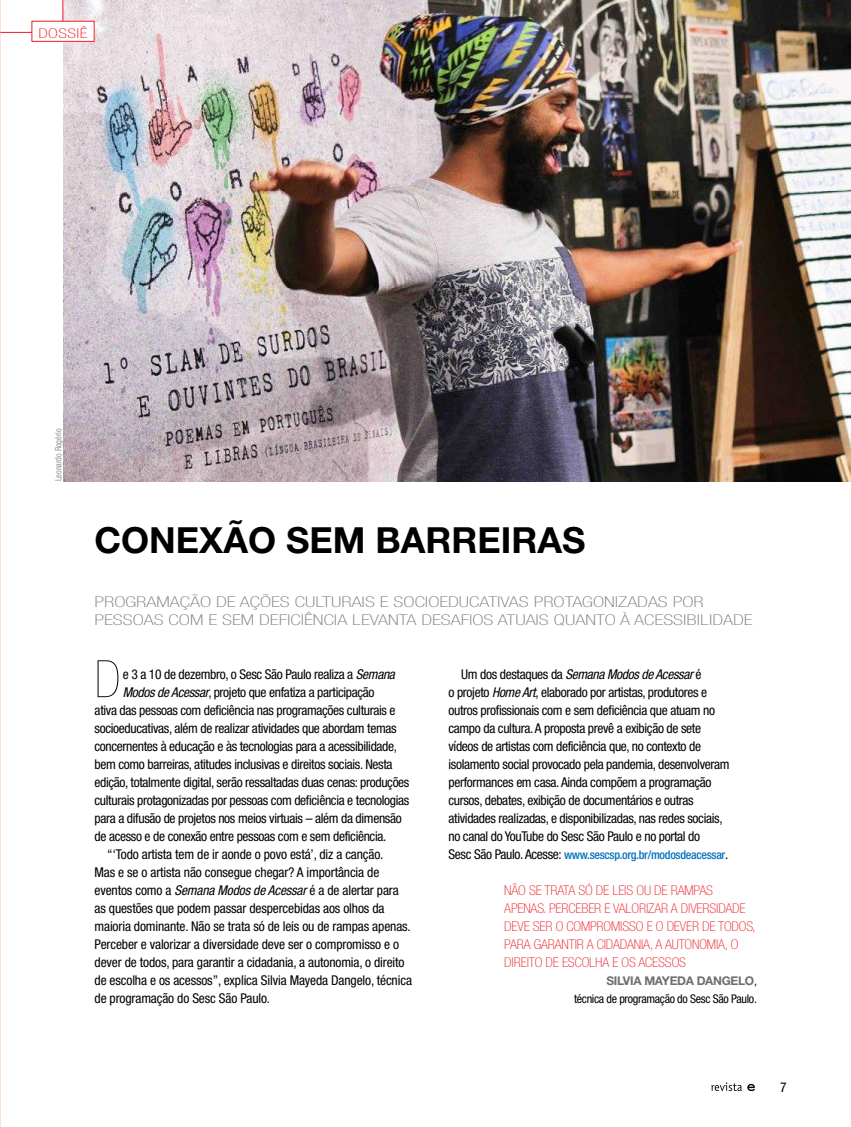
<style>
.page{position:relative;width:851px;height:1127px;background:#fff}
.page>*{position:absolute;margin:0;border:0;box-sizing:border-box;transform-origin:0 0}
.t1{font:200 condensed 51.6px "Helvetica Neue LT Std";color:#000}
.t2{font:700 36px "Helvetica Neue LT Std";color:#000}
.t3{font:100 condensed 14.85px/18px "Helvetica Neue LT Std";color:#7c7e81;scale:1.39 1}
.t4{font:condensed 13.5px/18px "Helvetica Neue LT Std";letter-spacing:-.025em;color:#000}
.t5{font:100 condensed 13.5px/18px "Helvetica Neue LT Std";letter-spacing:-.01em;color:#ed1d24;scale:1.06 1}
.t6{font:100 condensed 13.5px "Helvetica Neue LT Std";letter-spacing:-.01em;color:#ed1d24;scale:1.33 1}
.t7{font:condensed 12px/18px "Helvetica Neue LT Std";letter-spacing:-.025em;color:#000;text-align:right}
.t8{font:500 condensed 12px "Helvetica Neue LT Std";letter-spacing:-.025em;color:#0072bc}
.t9{font:condensed 9px "Helvetica Neue LT Std";color:#939598;scale:.9 1}
.s1{font-style:italic}
.s2{font-weight:400;font-size:13.5px;color:#000}
.s3{font-weight:700;font-stretch:normal;color:#6d6e71}
</style>
<div class="page">
<svg style="left:711px;top:1082px;width:44px;height:9px"></svg>
<img style="left:63px;top:0;width:787px;height:481px">
<div style="left:32px;top:21px;width:62px;height:20px;background:#fff"></div>
<div style="left:31px;top:21px;width:63px;height:21px;border:1px solid #ed1d24"></div>
<svg style="left:0;top:0;width:63px;height:1127px"></svg>
<p class="t6" style="left:38px;top:25px;width:38px">DOSSIÊ</p>
<p class="t9" style="left:53px;top:481px;width:60px;rotate:-90deg">Leonardo Rogério</p>
<h2 class="t2" style="left:94px;top:518px;width:492px">CONEXÃO SEM BARREIRAS</h2>
<p class="t3" style="left:94px;top:593px;width:475px">PROGRAMAÇÃO DE AÇÕES CULTURAIS E SOCIOEDUCATIVAS PROTAGONIZADAS POR<br>PESSOAS COM E SEM DEFICIÊNCIA LEVANTA DESAFIOS ATUAIS QUANTO À ACESSIBILIDADE</p>
<h1 class="t1" style="left:94px;top:651px;width:27px">D</h1>
<p class="t4" style="left:123px;top:665px;width:273px">e 3 a 10 de dezembro, o Sesc São Paulo realiza a <span class="s1">Semana</span></p>
<p class="t4" style="left:123px;top:683px;width:253px"><span class="s1">Modos de Acessar</span>, projeto que enfatiza a participação</p>
<p class="t4" style="left:94px;top:701px;width:302px">ativa das pessoas com deficiência nas programações culturais e</p>
<p class="t4" style="left:94px;top:719px;width:303px">socioeducativas, além de realizar atividades que abordam temas</p>
<p class="t4" style="left:94px;top:737px;width:304px">concernentes à educação e às tecnologias para a acessibilidade,</p>
<p class="t4" style="left:94px;top:755px;width:299px">bem como barreiras, atitudes inclusivas e direitos sociais. Nesta</p>
<p class="t4" style="left:94px;top:773px;width:316px">edição, totalmente digital, serão ressaltadas duas cenas: produções</p>
<p class="t4" style="left:94px;top:791px;width:316px">culturais protagonizadas por pessoas com deficiência e tecnologias</p>
<p class="t4" style="left:94px;top:809px;width:308px">para a difusão de projetos nos meios virtuais – além da dimensão</p>
<p class="t4" style="left:94px;top:827px;width:293px">de acesso e de conexão entre pessoas com e sem deficiência.</p>
<p class="t4" style="left:107px;top:845px;width:278px">“‘Todo artista tem de ir aonde o povo está’, diz a canção.</p>
<p class="t4" style="left:94px;top:863px;width:286px">Mas e se o artista não consegue chegar? A importância de</p>
<p class="t4" style="left:94px;top:881px;width:306px">eventos como a <span class="s1">Semana Modos de Acessar</span> é a de alertar para</p>
<p class="t4" style="left:94px;top:899px;width:291px">as questões que podem passar despercebidas aos olhos da</p>
<p class="t4" style="left:94px;top:917px;width:318px">maioria dominante. Não se trata só de leis ou de rampas apenas.</p>
<p class="t4" style="left:94px;top:935px;width:306px">Perceber e valorizar a diversidade deve ser o compromisso e o</p>
<p class="t4" style="left:94px;top:953px;width:311px">dever de todos, para garantir a cidadania, a autonomia, o direito</p>
<p class="t4" style="left:94px;top:971px;width:319px">de escolha e os acessos”, explica Silvia Mayeda Dangelo, técnica</p>
<p class="t4" style="left:94px;top:989px;width:177px">de programação do Sesc São Paulo.</p>
<p class="t4" style="left:448px;top:665px;width:282px;text-indent:13px">Um dos destaques da <span class="s1">Semana Modos de Acessar</span> é<br>o projeto <span class="s1">Home Art</span>, elaborado por artistas, produtores e outros profissionais com e sem deficiência que atuam no campo da cultura. A proposta prevê a exibição de sete vídeos de artistas com deficiência que, no contexto de isolamento social provocado pela pandemia, desenvolveram performances em casa. Ainda compõem a programação cursos, debates, exibição de documentários e outras atividades realizadas, e disponibilizadas, nas redes sociais, no canal do YouTube do Sesc São Paulo e no portal do</p>
<p class="t8" style="left:448px;top:848px;width:281px"><span class="s2">Sesc São Paulo. Acesse:</span> www.sescsp.org.br/modosdeacessar<span class="s2">.</span></p>
<p class="t5" style="left:504px;top:881px;width:238px">NÃO SE TRATA SÓ DE LEIS OU DE RAMPAS APENAS. PERCEBER E VALORIZAR A DIVERSIDADE DEVE SER O COMPROMISSO E O DEVER DE TODOS, PARA GARANTIR A CIDADANIA, A AUTONOMIA, O DIREITO DE ESCOLHA E OS ACESSOS</p>
<p class="t7" style="left:574px;top:972px;width:184px"><span class="s3">SILVIA MAYEDA DANGELO</span>, técnica de programação do Sesc São Paulo.</p>
<p class="t4" style="left:780px;top:1077px;width:8px">7</p>
</div>
